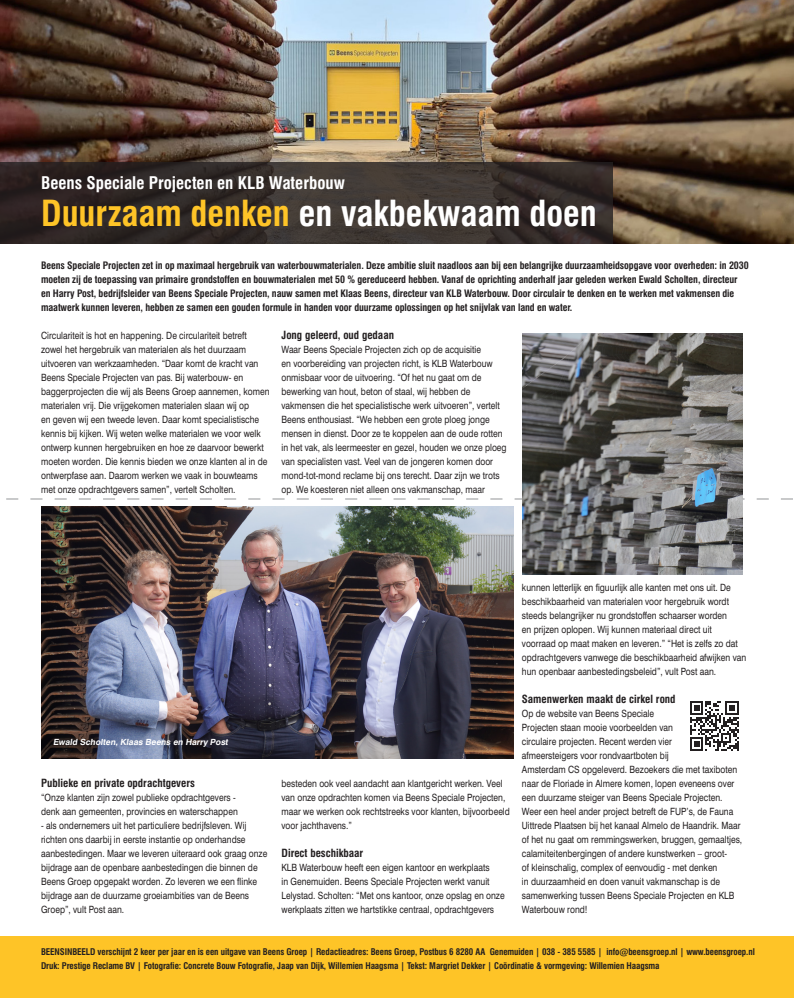
<style>
.page{position:relative;width:794px;height:998px;background:#fff}
.page>*{position:absolute;margin:0;border:0;box-sizing:border-box;transform-origin:0 0}
.Kop_3{font:700 condensed 35px "Swiss 721 BT";color:#fff}
.Kop1{font:700 condensed 17px "Swiss 721 BT";color:#fff}
.Subkop{font:700 condensed 11px "Swiss 721 BT";color:#231f20}
.Platte_tekst{font:10px/14px "Swiss 721 BT";color:#231f20;scale:.85 1}
.Plat_intro{font:700 condensed 10px/14px "Swiss 721 BT";letter-spacing:-.01em;color:#231f20}
.Plat_intro-2{font:700 condensed 9px "Swiss 721 BT";letter-spacing:-.01em;color:#231f20}
.Kop1-2{font:italic 700 8.5px "Swiss 721 BT";color:#fff}
.s1{color:#fec427}
</style>
<div class="page">
<img style="left:0;top:0;width:794px;height:243px">
<img style="left:41px;top:507px;width:472px;height:252px">
<svg style="left:690px;top:701px;width:49px;height:50px"></svg>
<svg style="left:0;top:162px;width:612px;height:81px;background:#352d2a"></svg>
<svg style="left:6px;top:499px;width:787px;height:1px"></svg>
<div style="left:0;top:936px;width:794px;height:62px;background:#fec427"></div>
<img style="left:522px;top:333px;width:220px;height:241px">
<p class="Kop1" style="left:41px;top:172px;width:305px">Beens Speciale Projecten en KLB Waterbouw</p>
<p class="Kop_3" style="left:41px;top:192px;width:557px"><span class="s1">Duurzaam denken</span> en vakbekwaam doen</p>
<p class="Plat_intro" style="left:41px;top:258px;width:709px">Beens Speciale Projecten zet in op maximaal hergebruik van waterbouwmaterialen. Deze ambitie sluit naadloos aan bij een belangrijke duurzaamheidsopgave voor overheden: in 2030 moeten zij de toepassing van primaire grondstoffen en bouwmaterialen met 50 % gereduceerd hebben. Vanaf de oprichting anderhalf jaar geleden werken Ewald Scholten, directeur en Harry Post, bedrijfsleider van Beens Speciale Projecten, nauw samen met Klaas Beens, directeur van KLB Waterbouw. Door circulair te denken en te werken met vakmensen die maatwerk kunnen leveren, hebben ze samen een gouden formule in handen voor duurzame oplossingen op het snijvlak van land en water.</p>
<p class="Platte_tekst" style="left:41px;top:328px;width:270px">Circulariteit is hot en happening. De circulariteit betreft zowel het hergebruik van materialen als het duurzaam uitvoeren van werkzaamheden. “Daar komt de kracht van Beens Speciale Projecten van pas. Bij waterbouw- en baggerprojecten die wij als Beens Groep aannemen, komen materialen vrij. Die vrijgekomen materialen slaan wij op<br>en geven wij een tweede leven. Daar komt specialistische kennis bij kijken. Wij weten welke materialen we voor welk ontwerp kunnen hergebruiken en hoe ze daarvoor bewerkt moeten worden. Die kennis bieden we onze klanten al in de ontwerpfase aan. Daarom werken we vaak in bouwteams met onze opdrachtgevers samen”, vertelt Scholten.</p>
<p class="Subkop" style="left:281px;top:328px;width:114px">Jong geleerd, oud gedaan</p>
<p class="Platte_tekst" style="left:281px;top:342px;width:266px">Waar Beens Speciale Projecten zich op de acquisitie<br>en voorbereiding van projecten richt, is KLB Waterbouw onmisbaar voor de uitvoering. “Of het nu gaat om de bewerking van hout, beton of staal, wij hebben de vakmensen die het specialistische werk uitvoeren”, vertelt Beens enthousiast. “We hebben een grote ploeg jonge mensen in dienst. Door ze te koppelen aan de oude rotten in het vak, als leermeester en gezel, houden we onze ploeg van specialisten vast. Veel van de jongeren komen door mond-tot-mond reclame bij ons terecht. Daar zijn we trots op. We koesteren niet alleen ons vakmanschap, maar</p>
<p class="Kop1-2" style="left:53px;top:737px;width:178px">Ewald Scholten, Klaas Beens en Harry Post</p>
<p class="Subkop" style="left:41px;top:776px;width:155px">Publieke en private opdrachtgevers</p>
<p class="Platte_tekst" style="left:41px;top:790px;width:233px">“Onze klanten zijn zowel publieke opdrachtgevers - denk aan gemeenten, provincies en waterschappen</p>
<p class="Platte_tekst" style="left:41px;top:818px;width:268px">- als ondernemers uit het particuliere bedrijfsleven. Wij richten ons daarbij in eerste instantie op onderhandse aanbestedingen. Maar we leveren uiteraard ook graag onze bijdrage aan de openbare aanbestedingen die binnen de Beens Groep opgepakt worden. Zo leveren we een flinke bijdrage aan de duurzame groeiambities van de Beens Groep”, vult Post aan.</p>
<p class="Platte_tekst" style="left:281px;top:776px;width:270px">besteden ook veel aandacht aan klantgericht werken. Veel van onze opdrachten komen via Beens Speciale Projecten, maar we werken ook rechtstreeks voor klanten, bijvoorbeeld voor jachthavens.”</p>
<p class="Subkop" style="left:281px;top:846px;width:83px">Direct beschikbaar</p>
<p class="Platte_tekst" style="left:281px;top:860px;width:264px">KLB Waterbouw heeft een eigen kantoor en werkplaats<br>in Genemuiden. Beens Speciale Projecten werkt vanuit Lelystad. Scholten: “Met ons kantoor, onze opslag en onze werkplaats zitten we hartstikke centraal, opdrachtgevers</p>
<p class="Platte_tekst" style="left:522px;top:580px;width:265px">kunnen letterlijk en figuurlijk alle kanten met ons uit. De beschikbaarheid van materialen voor hergebruik wordt steeds belangrijker nu grondstoffen schaarser worden<br>en prijzen oplopen. Wij kunnen materiaal direct uit voorraad op maat maken en leveren.” “Het is zelfs zo dat opdrachtgevers vanwege die beschikbaarheid afwijken van hun openbaar aanbestedingsbeleid”, vult Post aan.</p>
<p class="Subkop" style="left:522px;top:692px;width:155px">Samenwerken maakt de cirkel rond</p>
<p class="Platte_tekst" style="left:522px;top:706px;width:261px">Op de website van Beens Speciale<br>Projecten staan mooie voorbeelden van<br>circulaire projecten. Recent werden vier<br>afmeersteigers voor rondvaartboten bij<br>Amsterdam CS opgeleverd. Bezoekers die met taxiboten naar de Floriade in Almere komen, lopen eveneens over een duurzame steiger van Beens Speciale Projecten.<br>Weer een heel ander project betreft de FUP’s, de Fauna Uittrede Plaatsen bij het kanaal Almelo de Haandrik. Maar of het nu gaat om remmingswerken, bruggen, gemaaltjes, calamiteitenbergingen of andere kunstwerken – groot-<br>of kleinschalig, complex of eenvoudig - met denken<br>in duurzaamheid en doen vanuit vakmanschap is de samenwerking tussen Beens Speciale Projecten en KLB Waterbouw rond!</p>
<p class="Plat_intro-2" style="left:41px;top:946px;width:715px">BEENSINBEELD verschijnt 2 keer per jaar en is een uitgave van Beens Groep | Redactieadres: Beens Groep, Postbus 6 8280 AA Genemuiden | 038 - 385 5585 | info@beensgroep.nl | www.beensgroep.nl</p>
<p class="Plat_intro-2" style="left:41px;top:960px;width:620px">Druk: Prestige Reclame BV | Fotografie: Concrete Bouw Fotografie, Jaap van Dijk, Willemien Haagsma | Tekst: Margriet Dekker | Coördinatie &amp; vormgeving: Willemien Haagsma</p>
</div>
